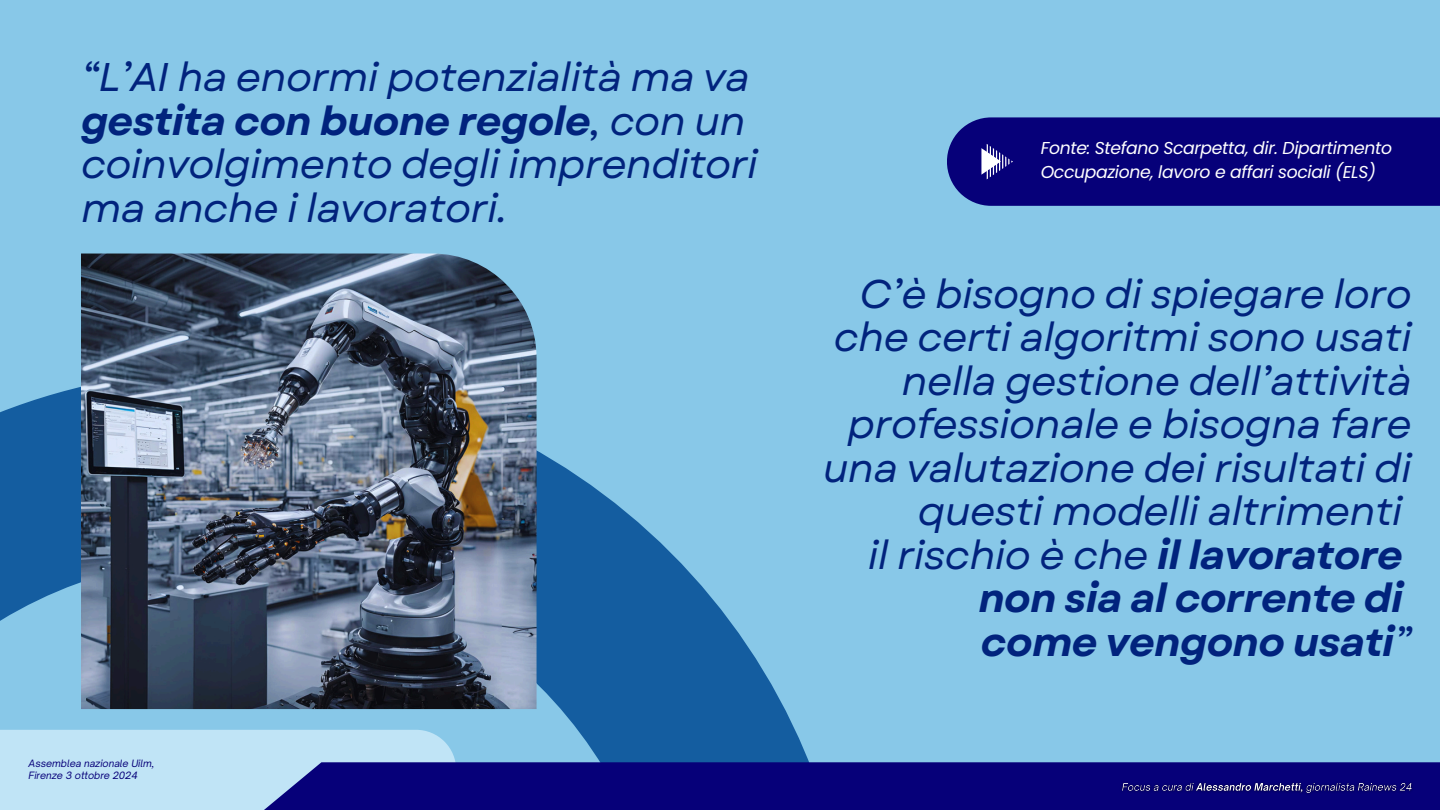
<style>
.page{position:relative;width:1440px;height:810px;background:#88c8e8}
.page>*{position:absolute;margin:0;border:0;box-sizing:border-box;transform-origin:0 0}
.t1{font:italic 40px/43.5px "Garet";letter-spacing:-.02em;color:#01237d}
.t2{font:italic 17.2px/24px "Poppins";letter-spacing:-.02em;color:#fff}
.t3{font:italic 9.7px "Open Sauce One";color:#060079}
.s1{font-weight:700}
</style>
<div class="page">
<svg style="left:0;top:387px;width:809px;height:375px"></svg>
<img style="left:81px;top:254px;width:456px;height:455px">
<div style="left:947px;top:117px;width:493px;height:89px;background:#060079"></div>
<div style="left:0;top:730px;width:456px;height:80px;background:#c0e4f6"></div>
<div style="left:261px;top:762px;width:1179px;height:48px;background:#060079"></div>
<img style="left:1117px;top:777px;width:300px;height:21px">
<p class="t1" style="left:81px;top:56px;width:679px">“L’AI ha enormi potenzialità ma va <span class="s1">gestita con buone regole</span>, con un coinvolgimento degli imprenditori ma anche i lavoratori.</p>
<h1 class="t3" style="left:29px;top:757px;width:127px">Assemblea nazionale Uilm,</h1>
<p class="t3" style="left:29px;top:769px;width:111px">Firenze 3 ottobre 2024</p>
<p class="t2" style="left:1041px;top:136px;width:353px">Fonte: Stefano Scarpetta, dir. Dipartimento<br>Occupazione, lavoro e affari sociali (ELS)</p>
<h2 class="t1" style="left:823px;top:272px;width:591px;text-align:right">C’è bisogno di spiegare loro che certi algoritmi sono usati nella gestione dell’attività professionale e bisogna fare una valutazione dei risultati di questi modelli altrimenti<br>il rischio è che <span class="s1">il lavoratore non sia al corrente di<br>come vengono usati</span>”</h2>
</div>
